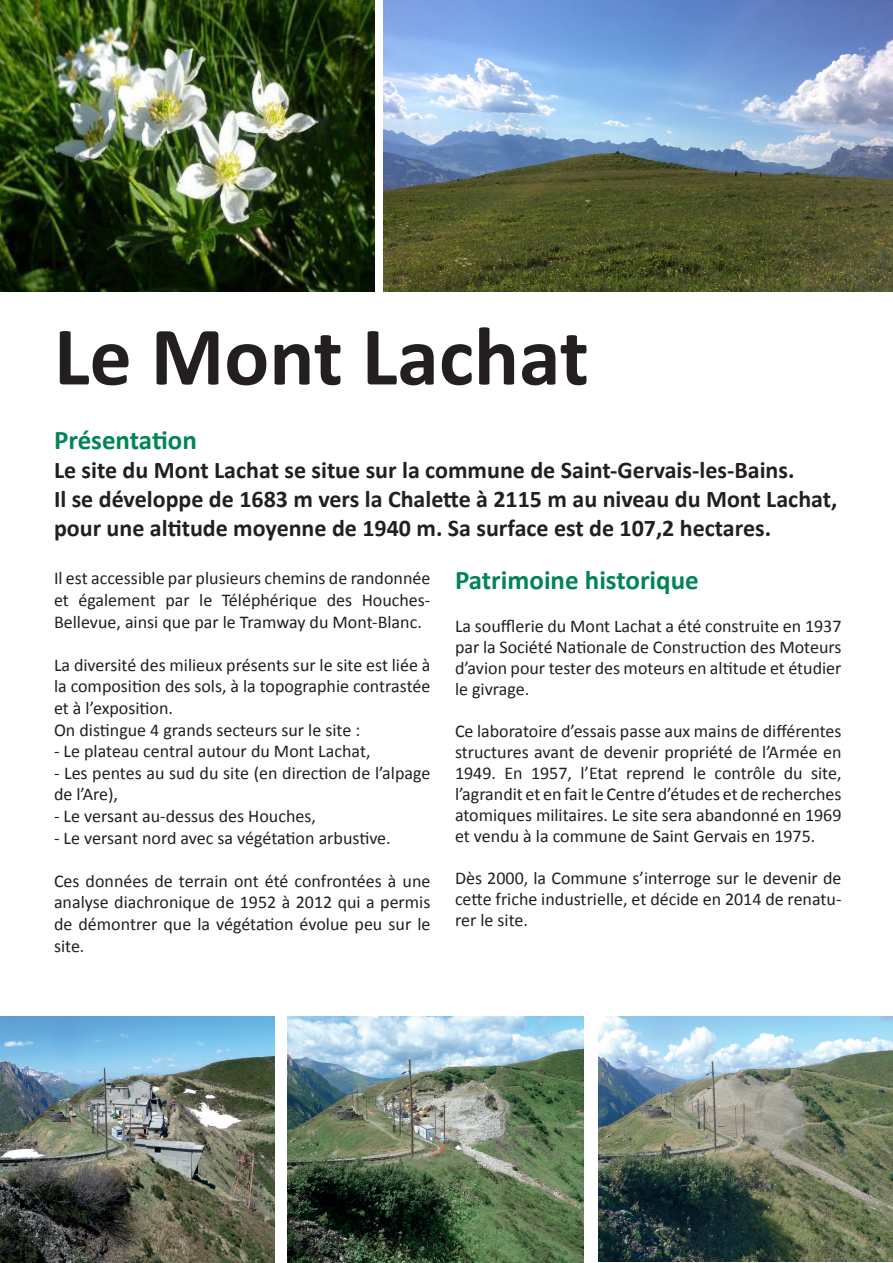
<style>
.page{position:relative;width:893px;height:1263px;background:#fff}
.page>*{position:absolute;margin:0;border:0;box-sizing:border-box;transform-origin:0 0}
.t1{font:700 84px "Calibri";color:#231f20}
.t2{font:700 27px "Calibri";color:#008554}
.t3{font:700 24px/28.8px "Calibri";color:#231f20}
.t4{font:18px/21.6px "Calibri";color:#231f20;text-align:justify}
</style>
<div class="page">
<img style="left:384px;top:0;width:509px;height:291px">
<img style="left:0;top:0;width:375px;height:291px">
<img style="left:0;top:1016px;width:274px;height:247px">
<img style="left:287px;top:1016px;width:297px;height:247px">
<img style="left:598px;top:1016px;width:295px;height:246px">
<p class="t1" style="left:54px;top:303px;width:536px">Le Mont Lachat</p>
<p class="t2" style="left:54px;top:423px;width:144px">Présentation</p>
<p class="t3" style="left:54px;top:456px;width:742px">Le site du Mont Lachat se situe sur la commune de Saint-Gervais-les-Bains.</p>
<p class="t3" style="left:54px;top:484px;width:785px">Il se développe de 1683 m vers la Chalette à 2115 m au niveau du Mont Lachat, pour une altitude moyenne de 1940 m. Sa surface est de 107,2 hectares.</p>
<p class="t4" style="left:54px;top:568px;width:378px">Il est accessible par plusieurs chemins de randonnée et également par le Téléphérique des Houches-Bellevue, ainsi que par le Tramway du Mont-Blanc.</p>
<p class="t4" style="left:54px;top:654px;width:378px">La diversité des milieux présents sur le site est liée à la composition des sols, à la topographie contrastée et à l’exposition.</p>
<p class="t4" style="left:54px;top:719px;width:308px">On distingue 4 grands secteurs sur le site :</p>
<p class="t4" style="left:54px;top:740px;width:318px">- Le plateau central autour du Mont Lachat,</p>
<p class="t4" style="left:54px;top:762px;width:378px">- Les pentes au sud du site (en direction de l’alpage de l’Are),</p>
<p class="t4" style="left:54px;top:805px;width:263px">- Le versant au-dessus des Houches,</p>
<p class="t4" style="left:54px;top:827px;width:338px">- Le versant nord avec sa végétation arbustive.</p>
<p class="t4" style="left:54px;top:870px;width:378px">Ces données de terrain ont été confrontées à une analyse diachronique de 1952 à 2012 qui a permis de démontrer que la végétation évolue peu sur le site.</p>
<p class="t2" style="left:455px;top:563px;width:245px">Patrimoine historique</p>
<p class="t4" style="left:455px;top:615px;width:388px;line-height:21px">La soufflerie du Mont Lachat a été construite en 1937 par la Société Nationale de Construction des Moteurs d’avion pour tester des moteurs en altitude et étudier le givrage.</p>
<p class="t4" style="left:455px;top:720px;width:388px;line-height:21px">Ce laboratoire d’essais passe aux mains de différentes structures avant de devenir propriété de l’Armée en 1949. En 1957, l’Etat reprend le contrôle du site, l’agrandit et en fait le Centre d’études et de recherches atomiques militaires. Le site sera abandonné en 1969 et vendu à la commune de Saint Gervais en 1975.</p>
<p class="t4" style="left:455px;top:867px;width:388px">Dès 2000, la Commune s’interroge sur le devenir de cette friche industrielle, et décide en 2014 de renatu&shy;rer le site.</p>
</div>
